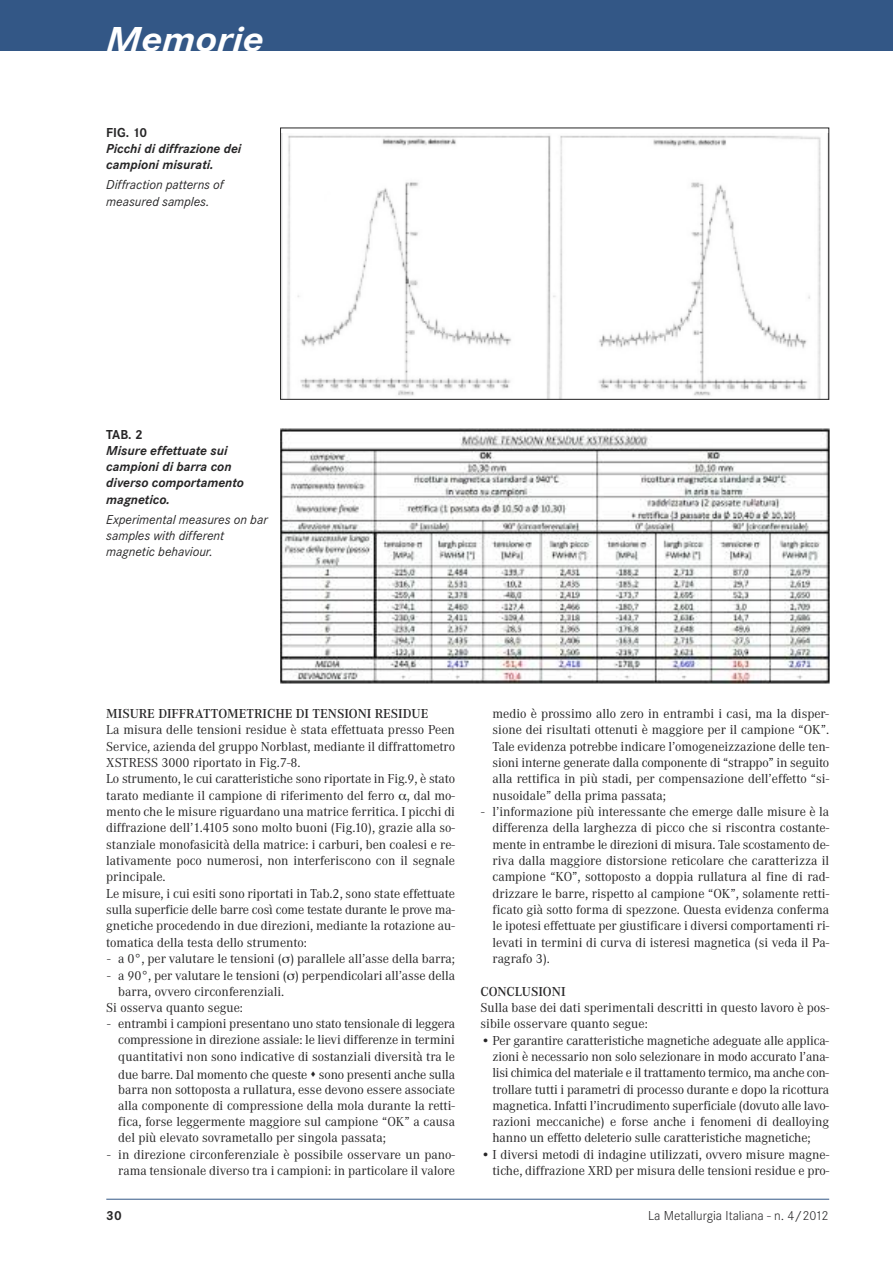
<style>
.page{position:relative;width:893px;height:1263px;background:#fff}
.page>*{position:absolute;margin:0;border:0;box-sizing:border-box;transform-origin:0 0}
.t1{font:italic 700 36px "Corporate S";color:#fff;scale:1.14 1}
.t2{font:13.5px/16.4px "Corporate A";color:#272627;text-align:justify}
.t3{font:italic 700 13.5px/16.2px "Corporate S";color:#272627}
.t4{font:italic 13.5px/16.2px "Corporate S";color:#272627}
.t5{font:600 13.5px "Corporate A";color:#272627}
.t6{font:300 13.5px "Corporate S";color:#272627}
.t7{font:700 13.5px "Corporate S";color:#272627}
</style>
<div class="page">
<div style="left:0;top:0;width:893px;height:50px;background:#335786"></div>
<hr style="left:106px;top:1199px;width:723px;height:1px;background:#335786">
<img style="left:282px;top:133px;width:539px;height:265px">
<div style="left:280px;top:128px;width:549px;height:272px;border:1px solid #272627"></div>
<img style="left:280px;top:428px;width:549px;height:255px">
<h1 class="t1" style="left:106px;top:17px;width:140px">Memorie</h1>
<p class="t7" style="left:106px;top:124px;width:43px">FIG. 10</p>
<p class="t3" style="left:106px;top:140px;width:137px">Picchi di diffrazione dei campioni misurati.</p>
<p class="t4" style="left:106px;top:177px;width:119px">Diffraction patterns of measured samples.</p>
<p class="t7" style="left:106px;top:426px;width:38px">TAB. 2</p>
<p class="t3" style="left:106px;top:442px;width:139px">Misure effettuate sui campioni di barra con diverso comportamento magnetico.</p>
<p class="t4" style="left:106px;top:511px;width:163px">Experimental measures on bar samples with different magnetic behaviour.</p>
<p class="t5" style="left:106px;top:705px;width:324px">MISURE DIFFRATTOMETRICHE DI TENSIONI RESIDUE</p>
<p class="t2" style="left:106px;top:721px;width:350px;text-align:left">La misura delle tensioni residue è stata effettuata presso Peen Service, azienda del gruppo Norblast, mediante il diffrattometro XSTRESS 3000 riportato in Fig.7-8.<br>Lo strumento, le cui caratteristiche sono riportate in Fig.9, è stato tarato mediante il campione di riferimento del ferro , dal mo&shy;mento che le misure riguardano una matrice ferritica. I picchi di diffrazione dell’1.4105 sono molto buoni (Fig.10), grazie alla so&shy;stanziale monofasicità della matrice: i carburi, ben coalesi e re&shy;lativamente poco numerosi, non interferiscono con il segnale principale.<br>Le misure, i cui esiti sono riportati in Tab.2, sono state effettuate sulla superficie delle barre così come testate durante le prove ma&shy;gnetiche procedendo in due direzioni, mediante la rotazione au&shy;tomatica della testa dello strumento:</p>
<p class="t2" style="left:107px;top:950px;width:349px">- a 0°, per valutare le tensioni ( ) parallele all’asse della barra;</p>
<p class="t2" style="left:107px;top:967px;width:349px">- a 90°, per valutare le tensioni ( ) perpendicolari all’asse della</p>
<p class="t2" style="left:118px;top:983px;width:168px">barra, ovvero circonferenziali.</p>
<p class="t2" style="left:106px;top:999px;width:138px">Si osserva quanto segue:</p>
<p class="t2" style="left:118px;top:1015px;width:338px;text-indent:-11px">- entrambi i campioni presentano uno stato tensionale di leggera compressione in direzione assiale: le lievi differenze in termini quantitativi non sono indicative di sostanziali diversità tra le</p>
<p class="t2" style="left:118px;top:1066px;width:338px;line-height:15px">due barre. Dal momento che queste sono presenti anche sulla barra non sottoposta a rullatura, esse devono essere associate</p>
<p class="t2" style="left:118px;top:1097px;width:338px">alla componente di compressione della mola durante la retti&shy;fica, forse leggermente maggiore sul campione “OK” a causa del più elevato sovrametallo per singola passata;</p>
<p class="t2" style="left:107px;top:1146px;width:349px;text-align:right">- in direzione circonferenziale è possibile osservare un pano&shy;rama tensionale diverso tra i campioni: in particolare il valore</p>
<p class="t2" style="left:492px;top:705px;width:338px">medio è prossimo allo zero in entrambi i casi, ma la disper&shy;sione dei risultati ottenuti è maggiore per il campione “OK”.<br>Tale evidenza potrebbe indicare l’omogeneizzazione delle ten&shy;sioni interne generate dalla componente di “strappo” in seguito alla rettifica in più stadi, per compensazione dell’effetto “si&shy;nusoidale” della prima passata;</p>
<p class="t2" style="left:492px;top:803px;width:338px;text-indent:-11px">- l’informazione più interessante che emerge dalle misure è la differenza della larghezza di picco che si riscontra costante&shy;mente in entrambe le direzioni di misura. Tale scostamento de&shy;riva dalla maggiore distorsione reticolare che caratterizza il campione “KO”, sottoposto a doppia rullatura al fine di rad&shy;drizzare le barre, rispetto al campione “OK”, solamente retti&shy;ficato già sotto forma di spezzone. Questa evidenza conferma le ipotesi effettuate per giustificare i diversi comportamenti ri&shy;levati in termini di curva di isteresi magnetica (si veda il Pa&shy;ragrafo 3).</p>
<p class="t5" style="left:480px;top:983px;width:87px">CONCLUSIONI</p>
<p class="t2" style="left:480px;top:999px;width:350px">Sulla base dei dati sperimentali descritti in questo lavoro è pos&shy;sibile osservare quanto segue:</p>
<p class="t2" style="left:492px;top:1032px;width:338px;text-indent:-11px">• Per garantire caratteristiche magnetiche adeguate alle applica&shy;zioni è necessario non solo selezionare in modo accurato l’ana&shy;lisi chimica del materiale e il trattamento termico, ma anche con&shy;trollare tutti i parametri di processo durante e dopo la ricottura magnetica. Infatti l’incrudimento superficiale (dovuto alle lavo&shy;razioni meccaniche) e forse anche i fenomeni di dealloying hanno un effetto deleterio sulle caratteristiche magnetiche;</p>
<p class="t2" style="left:481px;top:1146px;width:349px;text-align:right">• I diversi metodi di indagine utilizzati, ovvero misure magne&shy;tiche, diffrazione XRD per misura delle tensioni residue e pro-</p>
<p class="t7" style="left:106px;top:1207px;width:17px">30</p>
<p class="t6" style="left:648px;top:1207px;width:182px">La Metallurgia Italiana - n. 4/2012</p>
</div>
